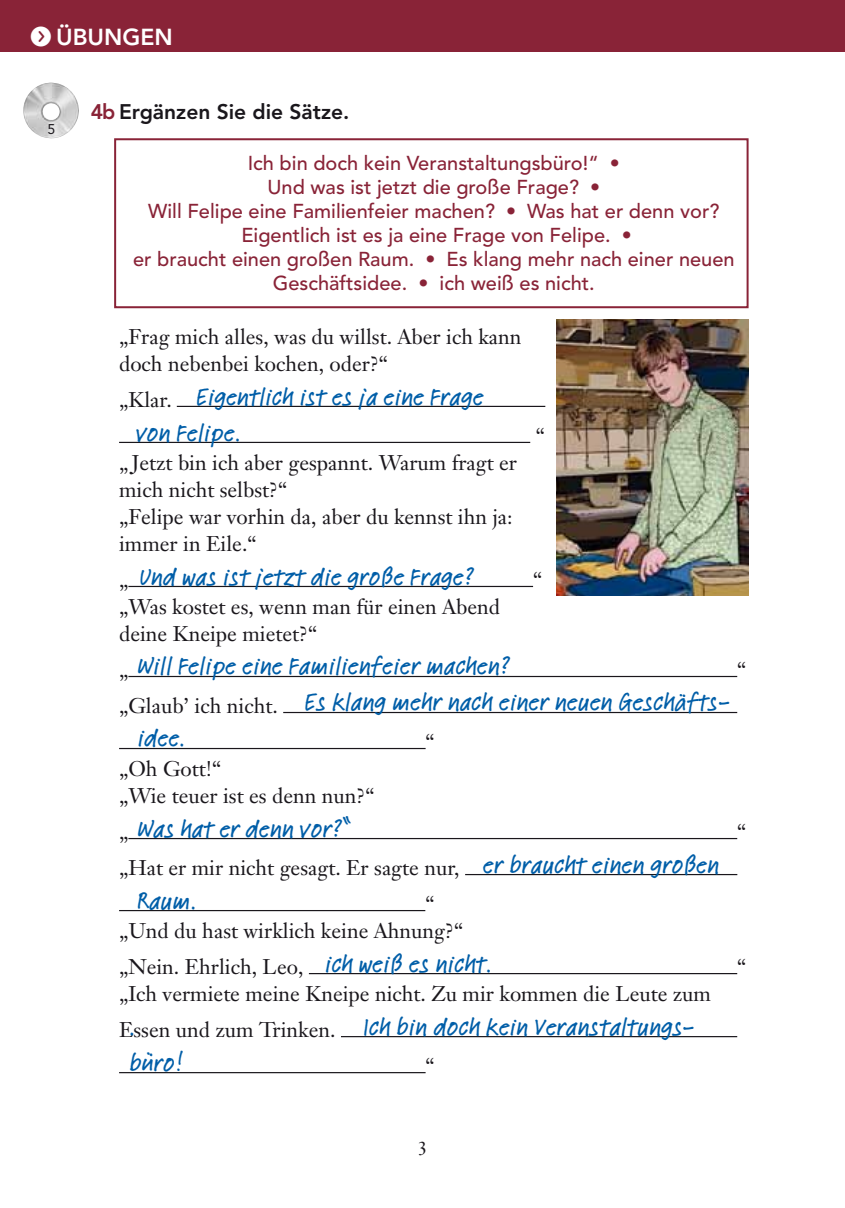
<style>
.page{position:relative;width:845px;height:1208px;background:#fff}
.page>*{position:absolute;margin:0;border:0;box-sizing:border-box;transform-origin:0 0}
.t1{font:500 26px/36px "Linotype Feltpen";color:#005ea8}
.t2{font:800 23px "Avenir";color:#fff}
.t3{font:21px/27px "Janson Text";color:#1a171c}
.t4{font:800 21px "Avenir";color:#1a171c}
.t5{font:500 20px/24px "Avenir";color:#892337;text-align:center}
.t6{font:19px "Janson Text";color:#1a171c}
.t7{font:14px "Avenir";color:#1a171c}
.s1{font-family:"Button Bonus Circle Negative";font-weight:400;font-size:25px}
.s2{color:#892337}
</style>
<div class="page">
<div style="left:0;top:0;width:845px;height:51px;background:#892337"></div>
<img style="left:23px;top:83px;width:56px;height:56px">
<hr style="left:177px;top:406px;width:368px;height:1px;background:#1a171c">
<hr style="left:119px;top:442px;width:411px;height:1px;background:#1a171c">
<hr style="left:128px;top:586px;width:405px;height:1px;background:#1a171c">
<hr style="left:128px;top:676px;width:609px;height:1px;background:#1a171c">
<hr style="left:283px;top:712px;width:454px;height:1px;background:#1a171c">
<hr style="left:119px;top:748px;width:306px;height:1px;background:#1a171c">
<hr style="left:128px;top:838px;width:609px;height:1px;background:#1a171c">
<hr style="left:465px;top:874px;width:272px;height:1px;background:#1a171c">
<hr style="left:119px;top:910px;width:306px;height:1px;background:#1a171c">
<hr style="left:309px;top:973px;width:428px;height:1px;background:#1a171c">
<hr style="left:341px;top:1036px;width:396px;height:1px;background:#1a171c">
<hr style="left:119px;top:1072px;width:306px;height:1px;background:#1a171c">
<div style="left:114px;top:138px;width:634px;height:170px;border:2px solid #892337"></div>
<img style="left:556px;top:319px;width:192px;height:276px">
<p class="t2" style="left:28px;top:24px;width:146px"><span class="s1">f</span>ÜBUNGEN</p>
<p class="t7" style="left:47px;top:121px;width:9px">5</p>
<p class="t4" style="left:91px;top:99px;width:260px"><span class="s2">4b</span> Ergänzen Sie die Sätze.</p>
<p class="t5" style="left:133px;top:151px;width:603px">Ich bin doch kein Veranstaltungsbüro!“ •<br>Und was ist jetzt die große Frage? •<br>Will Felipe eine Familienfeier machen? • Was hat er denn vor?<br>Eigentlich ist es ja eine Frage von Felipe. •<br>er braucht einen großen Raum. • Es klang mehr nach einer neuen Geschäftsidee. • ich weiß es nicht.</p>
<p class="t3" style="left:119px;top:323px;width:404px">„Frag mich alles, was du willst. Aber ich kann doch nebenbei kochen, oder?“</p>
<p class="t3" style="left:119px;top:386px;width:54px">„Klar.</p>
<p class="t3" style="left:536px;top:422px;width:11px">“</p>
<p class="t3" style="left:119px;top:449px;width:399px">„ Jetzt bin ich aber gespannt. Warum fragt er mich nicht selbst?“<br>„Felipe war vorhin da, aber du kennst ihn ja: immer in Eile.“</p>
<p class="t3" style="left:119px;top:566px;width:11px">„</p>
<p class="t1" style="left:136px;top:378px;width:349px;text-indent:60px">Eigentlich ist es ja eine Frage von Felipe.</p>
<p class="t1" style="left:140px;top:558px;width:336px">Und was ist jetzt die große Frage?</p>
<p class="t3" style="left:533px;top:566px;width:11px">“</p>
<p class="t3" style="left:119px;top:593px;width:382px">„Was kostet es, wenn man für einen Abend deine Kneipe mietet?“</p>
<p class="t3" style="left:119px;top:656px;width:11px">„</p>
<p class="t1" style="left:137px;top:647px;width:374px">Will Felipe eine Familienfeier machen?</p>
<p class="t1" style="left:304px;top:683px;width:427px">Es klang mehr nach einer neuen Geschäfts-</p>
<p class="t1" style="left:137px;top:719px;width:49px">idee.</p>
<p class="t3" style="left:119px;top:692px;width:160px">„Glaub’ ich nicht.</p>
<p class="t3" style="left:425px;top:728px;width:11px">“</p>
<p class="t3" style="left:119px;top:755px;width:257px">„Oh Gott!“<br>„Wie teuer ist es denn nun?“</p>
<p class="t3" style="left:119px;top:818px;width:11px">„</p>
<p class="t1" style="left:137px;top:809px;width:214px">Was hat er denn vor?“</p>
<p class="t1" style="left:483px;top:845px;width:238px">er braucht einen großen</p>
<p class="t3" style="left:425px;top:849px;width:36px;line-height:36px;text-indent:-306px">„Hat er mir nicht gesagt. Er sagte nur, “</p>
<p class="t3" style="left:119px;top:912px;width:346px;line-height:36px">„Und du hast wirklich keine Ahnung?“ „Nein. Ehrlich, Leo,</p>
<p class="t1" style="left:137px;top:881px;width:60px">Raum.</p>
<p class="t1" style="left:325px;top:944px;width:168px">ich weiß es nicht.</p>
<p class="t3" style="left:119px;top:980px;width:593px">„Ich vermiete meine Kneipe nicht. Zu mir kommen die Leute zum</p>
<p class="t3" style="left:119px;top:1016px;width:218px">Essen und zum Trinken.</p>
<p class="t3" style="left:425px;top:1052px;width:11px">“</p>
<p class="t1" style="left:363px;top:1007px;width:333px">Ich bin doch kein Veranstaltungs-</p>
<p class="t1" style="left:129px;top:1007px;width:7px">.</p>
<p class="t1" style="left:129px;top:1043px;width:55px">büro!</p>
<p class="t3" style="left:737px;top:656px;width:11px">“</p>
<p class="t3" style="left:737px;top:818px;width:11px">“</p>
<p class="t3" style="left:737px;top:953px;width:11px">“</p>
<p class="t6" style="left:418px;top:1135px;width:11px">3</p>
</div>
